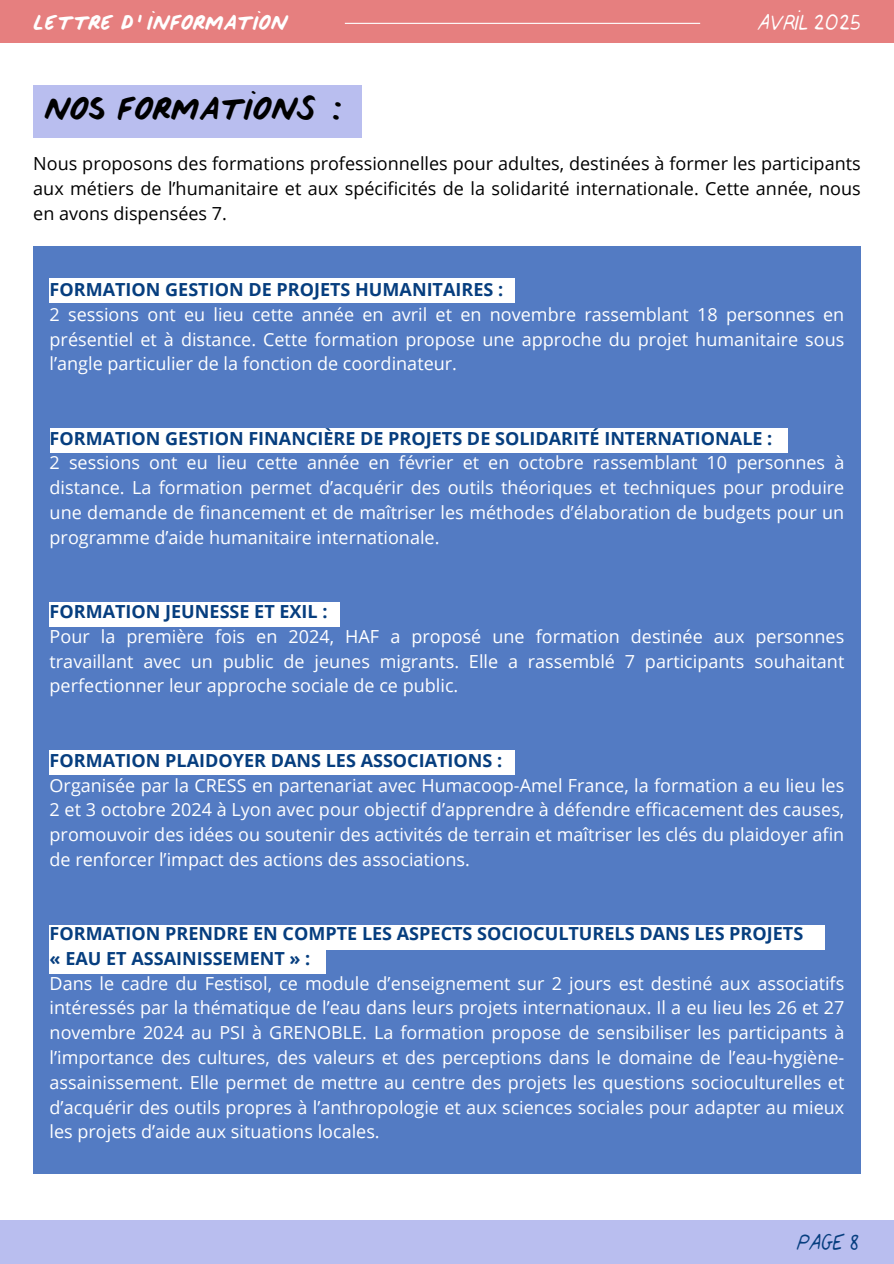
<style>
.page{position:relative;width:894px;height:1264px;background:#fff}
.page>*{position:absolute;margin:0;border:0;box-sizing:border-box;transform-origin:0 0}
.t1{font:33.45px "bertadisale";color:#000}
.t2{font:22.95px "bertadisalelight";color:#fff}
.t3{font:22.95px "bertadisalelight";color:#063e7f}
.t4{font:21.9px "bertadisale";color:#fff}
.t5{font:18px/24.8px "Open Sans";color:#fff;text-align:justify}
.t6{font:700 18px/24.8px "Open Sans";color:#063e7f}
.t7{font:18px/24.8px "Open Sans";color:#000;text-align:justify}
</style>
<div class="page">
<div style="left:0;top:0;width:893px;height:43px;background:#e67f7f"></div>
<hr style="left:345px;top:23px;width:355px;height:1px;background:#fff">
<div style="left:0;top:1220px;width:893px;height:43px;background:#b9beef"></div>
<div style="left:33px;top:85px;width:328px;height:53px;background:#b9beef"></div>
<div style="left:33px;top:246px;width:827px;height:927px;background:#537bc3"></div>
<div style="left:50px;top:279px;width:465px;height:24px;background:#fff"></div>
<div style="left:50px;top:428px;width:737px;height:24px;background:#fff"></div>
<div style="left:50px;top:602px;width:290px;height:24px;background:#fff"></div>
<div style="left:50px;top:750px;width:465px;height:25px;background:#fff"></div>
<div style="left:50px;top:925px;width:774px;height:24px;background:#fff"></div>
<div style="left:50px;top:949px;width:276px;height:24px;background:#fff"></div>
<p class="t4" style="left:33px;top:9px;width:256px">LETTRE D’INFORMATION</p>
<p class="t2" style="left:757px;top:6px;width:103px">Avril 2025</p>
<h1 class="t1" style="left:45px;top:89px;width:303px">Nos FORMATIONS :</h1>
<p class="t7" style="left:33px;top:151px;width:828px">Nous proposons des formations professionnelles pour adultes, destinées à former les participants aux métiers de l’humanitaire et aux spécificités de la solidarité internationale. Cette année, nous en avons dispensées 7.</p>
<p class="t6" style="left:50px;top:277px;width:455px">FORMATION GESTION DE PROJETS HUMANITAIRES :</p>
<p class="t5" style="left:50px;top:301px;width:796px">2 sessions ont eu lieu cette année en avril et en novembre rassemblant 18 personnes en présentiel et à distance. Cette formation propose une approche du projet humanitaire sous l’angle particulier de la fonction de coordinateur.</p>
<p class="t6" style="left:50px;top:425px;width:724px">FORMATION GESTION FINANCIÈRE DE PROJETS DE SOLIDARITÉ INTERNATIONALE :</p>
<p class="t5" style="left:50px;top:450px;width:796px">2 sessions ont eu lieu cette année en février et en octobre rassemblant 10 personnes à distance. La formation permet d’acquérir des outils théoriques et techniques pour produire une demande de financement et de maîtriser les méthodes d’élaboration de budgets pour un programme d’aide humanitaire internationale.</p>
<p class="t6" style="left:50px;top:598px;width:279px">FORMATION JEUNESSE ET EXIL :</p>
<p class="t5" style="left:50px;top:623px;width:796px">Pour la première fois en 2024, HAF a proposé une formation destinée aux personnes travaillant avec un public de jeunes migrants. Elle a rassemblé 7 participants souhaitant perfectionner leur approche sociale de ce public.</p>
<p class="t6" style="left:50px;top:747px;width:454px">FORMATION PLAIDOYER DANS LES ASSOCIATIONS :</p>
<p class="t5" style="left:50px;top:772px;width:796px">Organisée par la CRESS en partenariat avec Humacoop-Amel France, la formation a eu lieu les 2 et 3 octobre 2024 à Lyon avec pour objectif d’apprendre à défendre efficacement des causes, promouvoir des idées ou soutenir des activités de terrain et maîtriser les clés du plaidoyer afin de renforcer l’impact des actions des associations.</p>
<p class="t6" style="left:50px;top:920px;width:755px">FORMATION PRENDRE EN COMPTE LES ASPECTS SOCIOCULTURELS DANS LES PROJETS « EAU ET ASSAINISSEMENT » :</p>
<p class="t5" style="left:50px;top:970px;width:796px">Dans le cadre du Festisol, ce module d’enseignement sur 2 jours est destiné aux associatifs intéressés par la thématique de l’eau dans leurs projets internationaux. Il a eu lieu les 26 et 27 novembre 2024 au PSI à GRENOBLE. La formation propose de sensibiliser les participants à l’importance des cultures, des valeurs et des perceptions dans le domaine de l’eau-hygiène&shy;assainissement. Elle permet de mettre au centre des projets les questions socioculturelles et d’acquérir des outils propres à l’anthropologie et aux sciences sociales pour adapter au mieux les projets d’aide aux situations locales.</p>
<p class="t3" style="left:795px;top:1226px;width:66px">PAGE 8</p>
</div>
